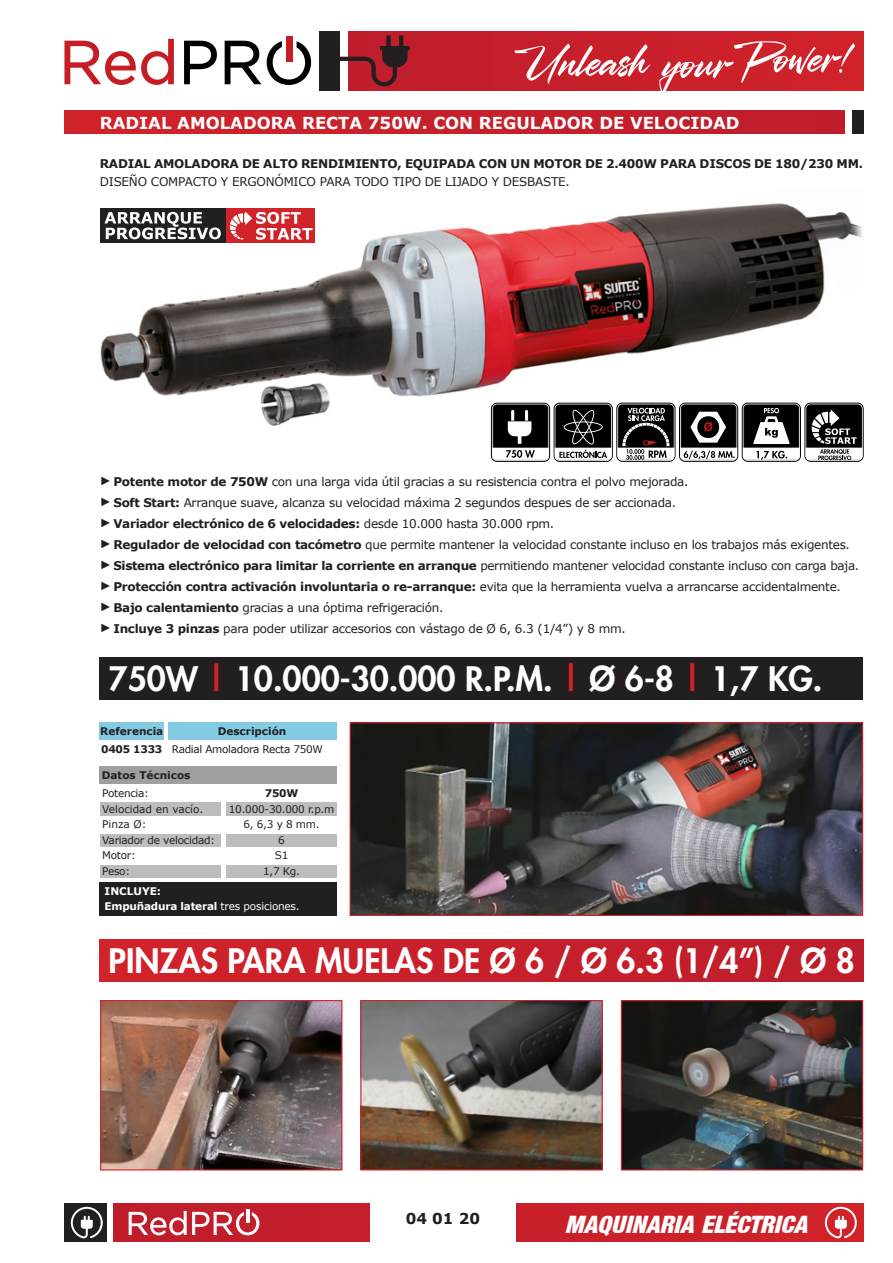
<style>
.page{position:relative;width:893px;height:1263px;background:#fff}
.page>*{position:absolute;margin:0;border:0;box-sizing:border-box;transform-origin:0 0}
.t1{font:800 33px "Futura LT";color:#fff}
.t2{font:italic 24px "Basic Sans Heavy SF Bold";letter-spacing:.01em;color:#fff}
.t3{font:700 16.5px "Verdana";color:#fff}
.t4{font:700 15px "Verdana";color:#231f20}
.t5{font:12px "Verdana";letter-spacing:-.025em;color:#231f20}
.t6{font:700 12px "Verdana";letter-spacing:-.02em;color:#231f20}
.t7{font:10.5px "Verdana";letter-spacing:-.025em;color:#231f20}
.t8{font:700 10.5px "Verdana";color:#231f20}
.t9{font:700 10.5px "Verdana";letter-spacing:-.02em;color:#fff}
.t10{font:10.5px "Verdana";color:#231f20}
.t11{font:700 10.5px "Verdana";letter-spacing:-.025em;color:#231f20}
.t12{font:700 10.5px "Verdana";color:#fff}
.s1{font-family:"Arial";font-weight:700}
.s2{font-weight:700}
.s3{font-family:"Arial"}
.s4{font-weight:400}
.s5{color:#d1232a}
</style>
<div class="page">
<div style="left:113px;top:1203px;width:750px;height:39px;background:#cb212b"></div>
<div style="left:64px;top:1203px;width:43px;height:39px;background:#231f20"></div>
<div style="left:370px;top:1201px;width:146px;height:43px;background:#fff"></div>
<svg style="left:825px;top:1206px;width:32px;height:32px"></svg>
<svg style="left:70px;top:1206px;width:33px;height:32px"></svg>
<div style="left:65px;top:111px;width:779px;height:23px;background:#c8202b"></div>
<div style="left:852px;top:111px;width:11px;height:23px;background:#231f20"></div>
<div style="left:349px;top:31px;width:514px;height:60px;background:#c51f2c"></div>
<div style="left:319px;top:31px;width:20px;height:60px;background:#231f20"></div>
<svg style="left:64px;top:39px;width:110px;height:46px"></svg>
<svg style="left:184px;top:41px;width:33px;height:43px"></svg>
<svg style="left:225px;top:41px;width:36px;height:43px"></svg>
<div style="left:286px;top:37px;width:6px;height:25px;background:#c51d23"></div>
<svg style="left:267px;top:41px;width:44px;height:44px"></svg>
<svg style="left:129px;top:1210px;width:130px;height:25px"></svg>
<svg style="left:515px;top:44px;width:135px;height:40px"></svg>
<svg style="left:659px;top:41px;width:196px;height:50px"></svg>
<img style="left:100px;top:203px;width:762px;height:229px">
<svg style="left:339px;top:35px;width:71px;height:51px"></svg>
<div style="left:100px;top:657px;width:763px;height:43px;background:#231f20"></div>
<div style="left:100px;top:939px;width:763px;height:43px;background:#c8202b"></div>
<div style="left:226px;top:803px;width:111px;height:13px;background:#bcbdc0"></div>
<div style="left:226px;top:834px;width:111px;height:13px;background:#bcbdc0"></div>
<div style="left:226px;top:865px;width:111px;height:13px;background:#bcbdc0"></div>
<div style="left:100px;top:766px;width:237px;height:18px;background:#9d9fa2"></div>
<div style="left:100px;top:882px;width:237px;height:34px;background:#231f20"></div>
<div style="left:100px;top:803px;width:121px;height:13px;background:#bcbdc0"></div>
<div style="left:100px;top:834px;width:121px;height:13px;background:#bcbdc0"></div>
<div style="left:100px;top:865px;width:121px;height:13px;background:#bcbdc0"></div>
<img style="left:352px;top:724px;width:509px;height:190px">
<div style="left:350px;top:722px;width:513px;height:194px;border:1px solid #d1232a"></div>
<img style="left:102px;top:1002px;width:238px;height:166px">
<div style="left:100px;top:1000px;width:242px;height:170px;border:1px solid #d1232a"></div>
<img style="left:623px;top:1002px;width:238px;height:166px">
<div style="left:621px;top:1000px;width:242px;height:170px;border:1px solid #d1232a"></div>
<img style="left:362px;top:1002px;width:239px;height:166px">
<div style="left:360px;top:1000px;width:243px;height:170px;border:1px solid #d1232a"></div>
<div style="left:100px;top:722px;width:64px;height:18px;background:#82cbe2"></div>
<div style="left:168px;top:722px;width:168px;height:18px;background:#82cbe2"></div>
<svg style="left:491px;top:403px;width:373px;height:59px"></svg>
<div style="left:100px;top:208px;width:126px;height:34px;background:#231f20"></div>
<div style="left:226px;top:208px;width:89px;height:34px;background:#d1232a"></div>
<svg style="left:105px;top:212px;width:116px;height:27px"></svg>
<svg style="left:230px;top:211px;width:83px;height:29px"></svg>
<p class="t3" style="left:100px;top:112px;width:641px">RADIAL AMOLADORA RECTA 750W. CON REGULADOR DE VELOCIDAD</p>
<p class="t6" style="left:100px;top:156px;width:765px">RADIAL AMOLADORA DE ALTO RENDIMIENTO, EQUIPADA CON UN MOTOR DE 2.400W PARA DISCOS DE 180/230 MM.</p>
<p class="t5" style="left:100px;top:174px;width:472px">DISEÑO COMPACTO Y ERGONÓMICO PARA TODO TIPO DE LIJADO Y DESBASTE.</p>
<p class="t5" style="left:100px;top:473px;width:590px"><span class="s1">►</span> <span class="s2">Potente motor de 750W</span> con una larga vida útil gracias a su resistencia contra el polvo mejorada.</p>
<p class="t5" style="left:100px;top:494px;width:578px"><span class="s1">►</span> <span class="s2">Soft Start:</span> Arranque suave, alcanza su velocidad máxima 2 segundos despues de ser accionada.</p>
<p class="t6" style="left:100px;top:515px;width:456px"><span class="s3">►</span> Variador electrónico de 6 velocidades: <span class="s4">desde 10.000 hasta 30.000 rpm.</span></p>
<p class="t5" style="left:100px;top:536px;width:752px"><span class="s1">►</span> <span class="s2">Regulador de velocidad con tacómetro</span> que permite mantener la velocidad constante incluso en los trabajos más exigentes.</p>
<p class="t5" style="left:100px;top:557px;width:761px"><span class="s1">►</span> <span class="s2">Sistema electrónico para limitar la corriente en arranque</span> permitiendo mantener velocidad constante incluso con carga baja.</p>
<p class="t5" style="left:100px;top:578px;width:742px"><span class="s1">►</span> <span class="s2">Protección contra activación involuntaria o re-arranque:</span> evita que la herramienta vuelva a arrancarse accidentalmente.</p>
<p class="t5" style="left:100px;top:599px;width:345px"><span class="s1">►</span> <span class="s2">Bajo calentamiento</span> gracias a una óptima refrigeración.</p>
<p class="t5" style="left:100px;top:620px;width:527px"><span class="s1">►</span> <span class="s2">Incluye 3 pinzas</span> para poder utilizar accesorios con vástago de Ø 6, 6.3 (1/4”) y 8 mm.</p>
<p class="t1" style="left:109px;top:657px;width:715px">750W <span class="s5">|</span> 10.000-30.000 R.P.M. <span class="s5">|</span> Ø 6-8 <span class="s5">|</span> 1,7 KG.</p>
<p class="t8" style="left:100px;top:724px;width:65px">Referencia</p>
<p class="t8" style="left:218px;top:724px;width:70px">Descripción</p>
<p class="t11" style="left:101px;top:742px;width:63px">0405 1333</p>
<p class="t7" style="left:172px;top:742px;width:153px">Radial Amoladora Recta 750W</p>
<p class="t8" style="left:102px;top:768px;width:90px">Datos Técnicos</p>
<p class="t7" style="left:102px;top:786px;width:48px">Potencia:</p>
<p class="t8" style="left:265px;top:786px;width:35px">750W</p>
<p class="t10" style="left:102px;top:802px;width:102px">Velocidad en vacío.</p>
<p class="t7" style="left:102px;top:818px;width:46px">Pinza Ø:</p>
<p class="t7" style="left:229px;top:802px;width:107px">10.000-30.000 r.p.m</p>
<p class="t7" style="left:243px;top:818px;width:78px">6, 6,3 y 8 mm.</p>
<p class="t7" style="left:102px;top:834px;width:114px">Variador de velocidad:</p>
<p class="t7" style="left:102px;top:865px;width:29px">Peso:</p>
<p class="t7" style="left:102px;top:849px;width:35px">Motor:</p>
<p class="t7" style="left:278px;top:834px;width:8px">6</p>
<p class="t7" style="left:263px;top:865px;width:38px">1,7 Kg.</p>
<p class="t7" style="left:275px;top:849px;width:15px">S1</p>
<p class="t12" style="left:105px;top:885px;width:58px">INCLUYE:</p>
<p class="t9" style="left:105px;top:900px;width:197px">Empuñadura lateral <span class="s4">tres posiciones.</span></p>
<p class="t1" style="left:109px;top:938px;width:748px">PINZAS PARA MUELAS DE Ø 6 / Ø 6.3 (1/4”) / Ø 8</p>
<p class="t4" style="left:406px;top:1209px;width:76px">04 01 20</p>
<h2 class="t2" style="left:565px;top:1210px;width:244px">MAQUINARIA ELÉCTRICA</h2>
</div>
